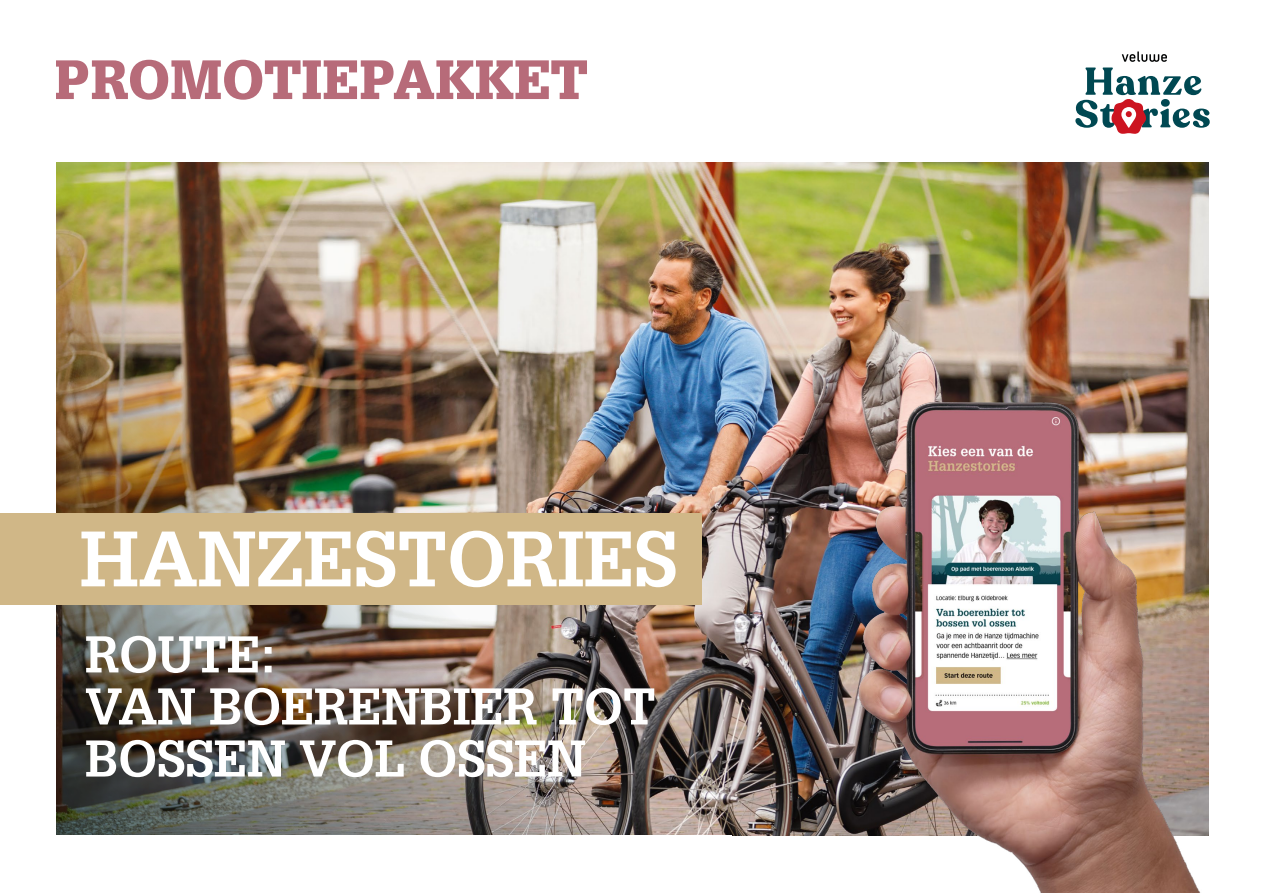
<style>
.page{position:relative;width:1263px;height:893px;background:#fff}
.page>*{position:absolute;margin:0;border:0;box-sizing:border-box;transform-origin:0 0}
.t1{font:700 76.5px "Glypha LT Std";letter-spacing:-.01em;color:#fff}
.t2{font:900 54px "Glypha LT Std";letter-spacing:.01em;color:#b76b79}
.t3{font:700 50.4px "Glypha LT Std";letter-spacing:-.01em;color:#fff}
</style>
<div class="page">
<svg style="left:1122px;top:51px;width:45px;height:11px"></svg>
<svg style="left:1075px;top:68px;width:135px;height:66px"></svg>
<img style="left:747px;top:162px;width:462px;height:673px">
<img style="left:833px;top:379px;width:376px;height:514px">
<img style="left:55px;top:162px;width:692px;height:674px">
<div style="left:0;top:513px;width:702px;height:91px;background:#d0b787"></div>
<div style="left:0;top:835px;width:731px;height:58px;background:#fff"></div>
<p class="t2" style="left:54px;top:47px;width:535px">PROMOTIEPAKKET</p>
<p class="t1" style="left:80px;top:512px;width:600px">HANZESTORIES</p>
<p class="t3" style="left:85px;top:623px;width:193px">ROUTE:</p>
<p class="t3" style="left:85px;top:675px;width:573px">VAN BOERENBIER TOT</p>
<p class="t3" style="left:85px;top:727px;width:503px">BOSSEN VOL OSSEN</p>
</div>
